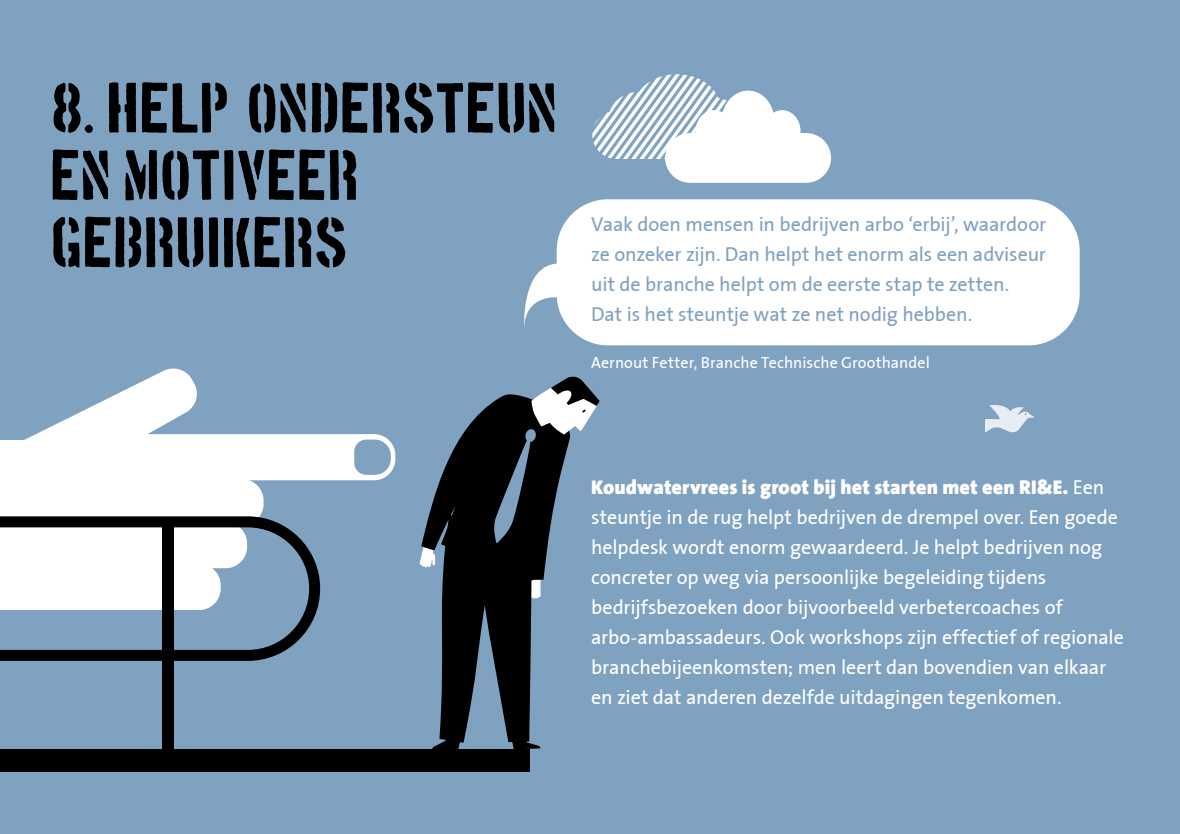
<style>
.page{position:relative;width:1180px;height:834px;background:#fff}
.page>*{position:absolute;margin:0;border:0;box-sizing:border-box;transform-origin:0 0}
.t1{font:56px/67.2px "Boston Traffic";letter-spacing:-.01em;color:#000}
.t2{font:20px/30px "The Sans Plain";letter-spacing:-.005em;color:#fff}
.t3{font:20px/30px "The Sans Plain";letter-spacing:-.005em;color:#80a2c1}
.t4{font:900 20px "The Sans B9";letter-spacing:.01em;color:#fff}
.t5{font:16px "The Sans Plain";letter-spacing:.005em;color:#fff}
.s1{font-family:"The Sans Plain";font-weight:400}
</style>
<div class="page">
<div style="left:0;top:0;width:1179px;height:834px;background:#80a2c1"></div>
<svg style="left:0;top:368px;width:395px;height:225px"></svg>
<svg style="left:354px;top:440px;width:37px;height:35px"></svg>
<div style="left:0;top:749px;width:530px;height:22px;background:#000"></div>
<svg style="left:0;top:516px;width:320px;height:145px"></svg>
<div style="left:163px;top:521px;width:11px;height:231px;background:#000"></div>
<svg style="left:985px;top:405px;width:48px;height:28px"></svg>
<svg style="left:592px;top:74px;width:239px;height:109px"></svg>
<svg style="left:421px;top:403px;width:127px;height:346px;fill:#000"></svg>
<svg style="left:492px;top:376px;width:107px;height:167px"></svg>
<svg style="left:524px;top:263px;width:32px;height:65px"></svg>
<div style="left:556px;top:199px;width:523px;height:146px;background:#fff;border-radius:51px"></div>
<h1 class="t1" style="left:52px;top:77px;width:510px">8. HELP, ONDERSTEUN<br>EN MOTIVEER<br>GEBRUIKERS</h1>
<p class="t3" style="left:591px;top:209px;width:456px">Vaak doen mensen in bedrijven arbo ‘erbij’, waardoor ze onzeker zijn. Dan helpt het enorm als een adviseur uit de branche helpt om de eerste stap te zetten.<br>Dat is het steuntje wat ze net nodig hebben.</p>
<p class="t5" style="left:591px;top:350px;width:340px">Aernout Fetter, Branche Technische Groothandel</p>
<p class="t4" style="left:591px;top:476px;width:514px">Koudwatervrees is groot bij het starten met een RI&amp;E. <span class="s1">Een</span></p>
<p class="t2" style="left:591px;top:501px;width:534px">steuntje in de rug helpt bedrijven de drempel over. Een goede helpdesk wordt enorm gewaardeerd. Je helpt bedrijven nog concreter op weg via persoonlijke begeleiding tijdens bedrijfsbezoeken door bijvoorbeeld verbetercoaches of arbo-ambassadeurs. Ook workshops zijn effectief of regionale branchebijeenkomsten; men leert dan bovendien van elkaar en ziet dat anderen dezelfde uitdagingen tegenkomen.</p>
</div>
